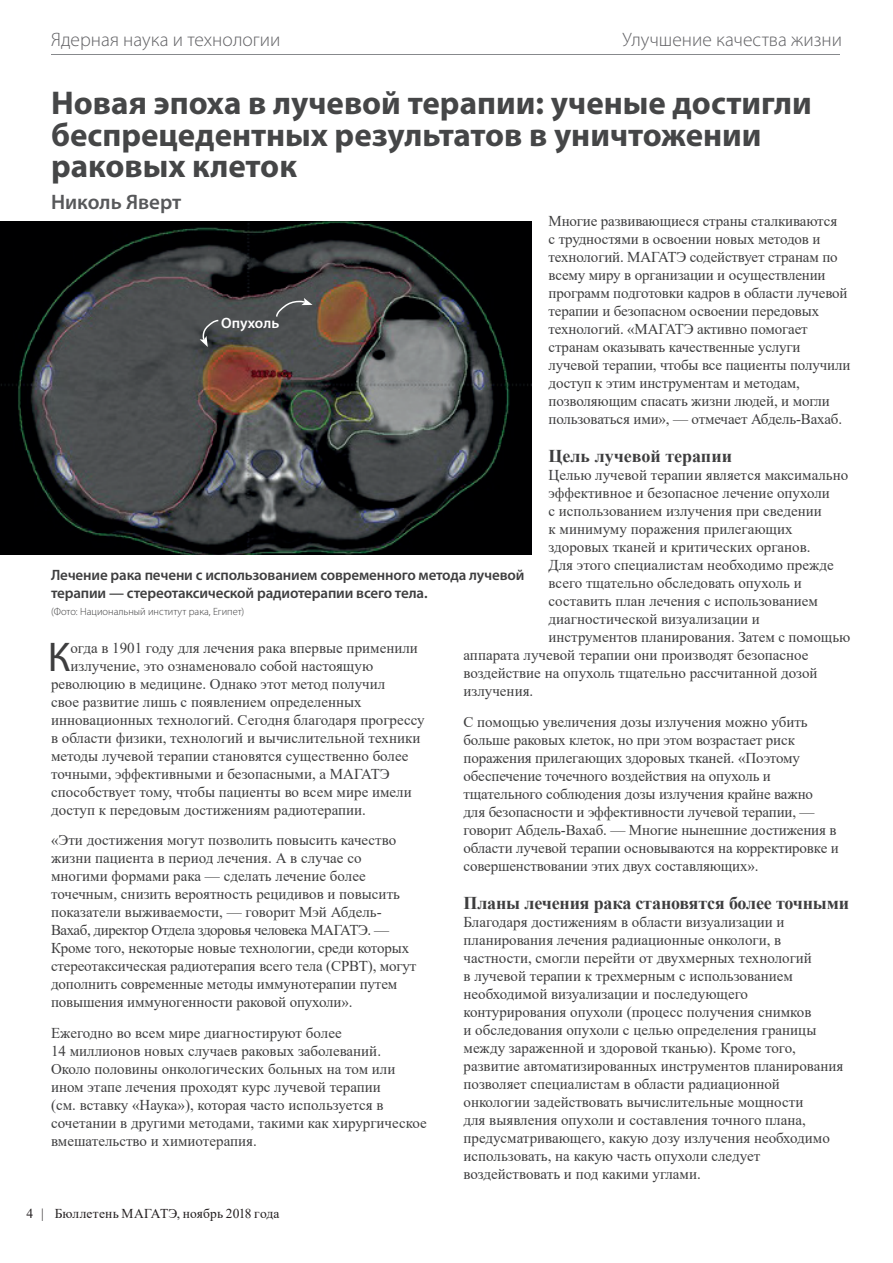
<style>
.page{position:relative;width:893px;height:1263px;background:#fff}
.page>*{position:absolute;margin:0;border:0;box-sizing:border-box;transform-origin:0 0}
.t1{font:41.7px "Myriad Pro";color:#3e3e3f}
.t2{font:700 33px/31.5px "Myriad Pro";color:#454647}
.t3{font:600 21px "Myriad Pro";color:#57585a}
.t4{font:300 19.5px "Myriad Pro";color:#636366}
.t5{font:700 18px "Times New Roman";letter-spacing:-.01em;color:#3e3e3f}
.t6{font:15px/18px "Times New Roman";color:#3e3e3f}
.t7{font:600 15px/18px "Myriad Pro";letter-spacing:-.01em;color:#3e3e3f}
.t8{font:600 15px "Myriad Pro";color:#fff}
.t9{font:13.5px "Times New Roman";letter-spacing:.005em;color:#231f20}
.t10{font:300 10.5px "Myriad Pro";color:#3e3e3f}
</style>
<div class="page">
<img style="left:0;top:221px;width:531px;height:333px">
<svg style="left:276px;top:298px;width:37px;height:19px"></svg>
<svg style="left:200px;top:320px;width:24px;height:27px"></svg>
<hr style="left:51px;top:54px;width:789px;height:1px;background:#87898c">
<h3 class="t4" style="left:51px;top:28px;width:231px">Ядерная наука и технологии</h3>
<h3 class="t4" style="left:623px;top:28px;width:221px">Улучшение качества жизни</h3>
<h2 class="t2" style="left:51px;top:86px;width:762px">Новая эпоха в лучевой терапии: ученые достигли беспрецедентных результатов в уничтожении раковых клеток</h2>
<h3 class="t3" style="left:51px;top:189px;width:132px">Николь Яверт</h3>
<p class="t6" style="left:549px;top:212px;width:303px">Многие развивающиеся страны сталкиваются<br>с трудностями в освоении новых методов и технологий. МАГАТЭ содействует странам по всему миру в организации и осуществлении программ подготовки кадров в области лучевой терапии и безопасном освоении передовых технологий. «МАГАТЭ активно помогает странам оказывать качественные услуги лучевой терапии, чтобы все пациенты получили доступ к этим инструментам и методам, позволяющим спасать жизни людей, и могли пользоваться ими», — отмечает Абдель-Вахаб.</p>
<p class="t5" style="left:549px;top:443px;width:185px">Цель лучевой терапии</p>
<p class="t6" style="left:549px;top:466px;width:301px">Целью лучевой терапии является максимально</p>
<p class="t6" style="left:549px;top:484px;width:283px">эффективное и безопасное лечение опухоли</p>
<p class="t6" style="left:549px;top:502px;width:275px">с использованием излучения при сведении</p>
<p class="t6" style="left:549px;top:520px;width:246px">к минимуму поражения прилегающих</p>
<p class="t6" style="left:549px;top:538px;width:264px">здоровых тканей и критических органов.</p>
<p class="t6" style="left:549px;top:556px;width:287px">Для этого специалистам необходимо прежде</p>
<p class="t6" style="left:549px;top:574px;width:255px">всего тщательно обследовать опухоль и</p>
<p class="t6" style="left:549px;top:592px;width:271px">составить план лечения с использованием</p>
<p class="t6" style="left:549px;top:610px;width:213px">диагностической визуализации и</p>
<p class="t6" style="left:549px;top:628px;width:303px">инструментов планирования. Затем с помощью</p>
<p class="t6" style="left:463px;top:646px;width:347px">аппарата лучевой терапии они производят безопасное</p>
<p class="t6" style="left:463px;top:664px;width:356px">воздействие на опухоль тщательно рассчитанной дозой</p>
<p class="t6" style="left:463px;top:682px;width:71px">излучения.</p>
<p class="t6" style="left:463px;top:713px;width:377px">С помощью увеличения дозы излучения можно убить больше раковых клеток, но при этом возрастает риск поражения прилегающих здоровых тканей. «Поэтому обеспечение точечного воздействия на опухоль и тщательного соблюдения дозы излучения крайне важно<br>для безопасности и эффективности лучевой терапии, — говорит Абдель-Вахаб. — Многие нынешние достижения в области лучевой терапии основываются на корректировке и совершенствовании этих двух составляющих».</p>
<p class="t5" style="left:463px;top:890px;width:387px">Планы лечения рака становятся более точными</p>
<p class="t6" style="left:463px;top:913px;width:381px">Благодаря достижениям в области визуализации и планирования лечения радиационные онкологи, в частности, смогли перейти от двухмерных технологий<br>в лучевой терапии к трехмерным с использованием необходимой визуализации и последующего контурирования опухоли (процесс получения снимков<br>и обследования опухоли с целью определения границы между зараженной и здоровой тканью). Кроме того, развитие автоматизированных инструментов планирования позволяет специалистам в области радиационной онкологии задействовать вычислительные мощности<br>для выявления опухоли и составления точного плана, предусматривающего, какую дозу излучения необходимо использовать, на какую часть опухоли следует воздействовать и под какими углами.</p>
<p class="t8" style="left:221px;top:313px;width:59px">Опухоль</p>
<p class="t8" style="left:230px;top:313px;width:52px">Tumour</p>
<p class="t7" style="left:51px;top:565px;width:475px">Лечение рака печени с использованием современного метода лучевой терапии — стереотаксической радиотерапии всего тела.</p>
<p class="t10" style="left:51px;top:605px;width:195px">(Фото: Национальный институт рака, Египет)</p>
<h1 class="t1" style="left:48px;top:631px;width:24px">К</h1>
<p class="t6" style="left:70px;top:638px;width:349px">огда в 1901 году для лечения рака впервые применили</p>
<p class="t6" style="left:70px;top:656px;width:304px">излучение, это ознаменовало собой настоящую</p>
<p class="t6" style="left:51px;top:674px;width:336px">революцию в медицине. Однако этот метод получил</p>
<p class="t6" style="left:51px;top:692px;width:312px">свое развитие лишь с появлением определенных</p>
<p class="t6" style="left:51px;top:710px;width:375px">инновационных технологий. Сегодня благодаря прогрессу</p>
<p class="t6" style="left:51px;top:728px;width:371px">в области физики, технологий и вычислительной техники</p>
<p class="t6" style="left:51px;top:746px;width:359px">методы лучевой терапии становятся существенно более</p>
<p class="t6" style="left:51px;top:764px;width:340px">точными, эффективными и безопасными, а МАГАТЭ</p>
<p class="t6" style="left:51px;top:782px;width:362px">способствует тому, чтобы пациенты во всем мире имели</p>
<p class="t6" style="left:51px;top:800px;width:316px">доступ к передовым достижениям радиотерапии.</p>
<p class="t6" style="left:51px;top:831px;width:367px">«Эти достижения могут позволить повысить качество жизни пациента в период лечения. А в случае со многими формами рака — сделать лечение более точечным, снизить вероятность рецидивов и повысить показатели выживаемости, — говорит Мэй Абдель-Вахаб, директор Отдела здоровья человека МАГАТЭ. — Кроме того, некоторые новые технологии, среди которых стереотаксическая радиотерапия всего тела (СРВТ), могут дополнить современные методы иммунотерапии путем повышения иммуногенности раковой опухоли».</p>
<p class="t6" style="left:51px;top:1023px;width:377px">Ежегодно во всем мире диагностируют более<br>14 миллионов новых случаев раковых заболеваний.<br>Около половины онкологических больных на том или ином этапе лечения проходят курс лучевой терапии<br>(см. вставку «Наука»), которая часто используется в сочетании в другими методами, такими как хирургическое вмешательство и химиотерапия.</p>
<p class="t9" style="left:26px;top:1204px;width:255px">4 | Бюллетень МАГАТЭ, ноябрь 2018 года</p>
</div>
